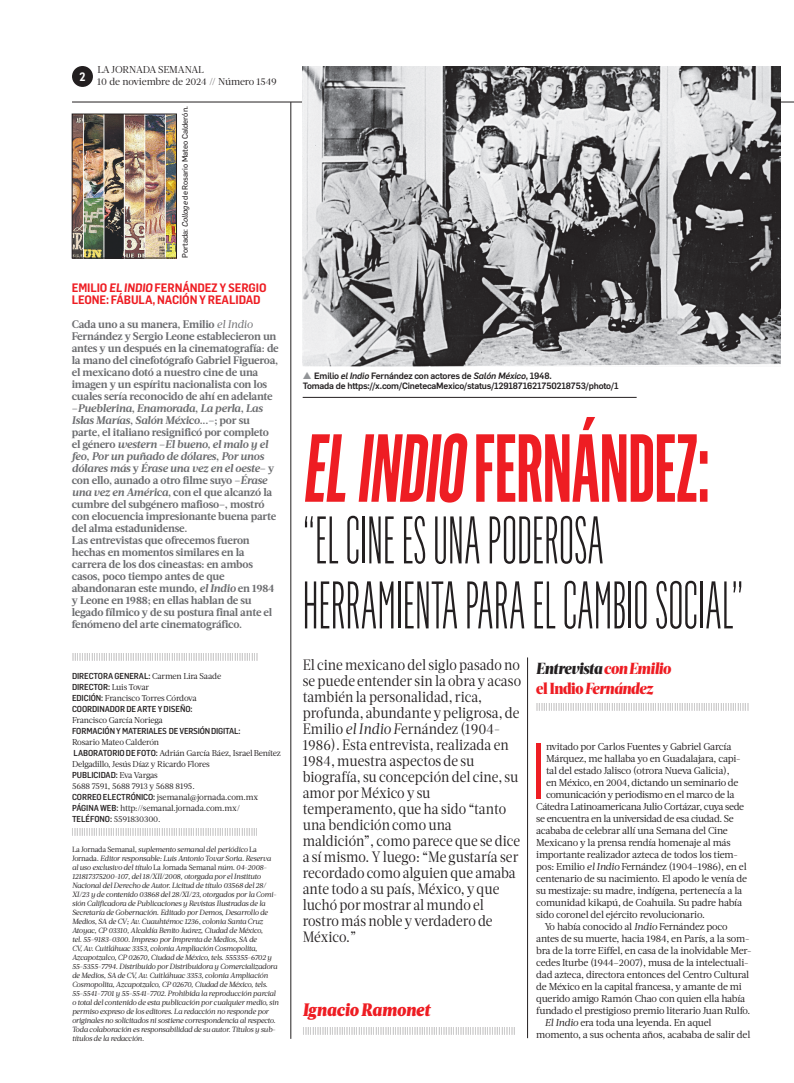
<style>
.page{position:relative;width:794px;height:1083px;background:#fff}
.page>*{position:absolute;margin:0;border:0;box-sizing:border-box;transform-origin:0 0}
.t1{font:600 94.6px "Flama Ultracond";letter-spacing:-.005em;color:#ee1d23;scale:.9 1}
.t2{font:77.3px "Flama Ultracond";color:#ee1d23}
.t3{font:300 65.9px/65px "Flama Ultracond";color:#231f20;scale:.9 1}
.t4{font:italic 900 18px "Acta";color:#ee1d23;scale:.9 1}
.t5{font:italic 900 16px/20px "Acta Headline";letter-spacing:-.025em;color:#ee1d23;scale:.9 1}
.t6{font:15px/16px "Acta Deck";letter-spacing:.005em;color:#231f20;scale:.9 1}
.t7{font:600 12px/12.3px "Flama Semicond";letter-spacing:-.01em;color:#ee1d23}
.t8{font:600 11.9px "Flama Semicond";color:#fff}
.t9{font:700 11px/12px "Acta";letter-spacing:-.02em;color:#6c6d70}
.t10{font:10px "Acta";letter-spacing:-.03em;color:#231f20}
.t11{font:10px/12px "Acta Deck";letter-spacing:-.01em;color:#231f20}
.t12{font:500 9px/10px "Flama";letter-spacing:-.02em;color:#231f20}
.t13{font:300 8.5px "Acta";color:#231f20}
.t14{font:8.5px/11px "Acta";letter-spacing:-.02em;color:#231f20}
.t15{font:500 8.5px/11px "Flama Semicond";letter-spacing:-.01em;color:#231f20}
.t16{font:7.8px "Flama Basic";color:#231f20}
.t17{font:italic 7.5px/9px "Acta";letter-spacing:-.03em;color:#231f20}
.s1{font-style:italic}
.s2{font-weight:400;font-style:italic}
.s3{font-family:"Acta";font-weight:400}
.s4{font-family:"Flama Semicond";font-weight:500}
.s5{font-style:normal}
.s6{color:#939598}
.s7{color:#231f20}
</style>
<div class="page">
<hr style="left:72px;top:102px;width:722px;height:1px;background:#231f20">
<div style="left:72px;top:66px;width:21px;height:21px;background:#231f20;border-radius:50%"></div>
<hr style="left:291px;top:102px;width:1px;height:937px;background:#231f20">
<img style="left:74px;top:116px;width:101px;height:140px">
<div style="left:72px;top:114px;width:105px;height:144px;border:1px solid #231f20"></div>
<hr style="left:303px;top:397px;width:333px;height:1px;background:#231f20">
<hr style="left:527px;top:657px;width:1px;height:381px;background:#231f20">
<img style="left:303px;top:66px;width:478px;height:300px">
<h3 class="t8" style="left:80px;top:72px;width:8px">2</h3>
<h3 class="t11" style="left:97px;top:65px;width:181px">LA JORNADA SEMANAL<br>10 de noviembre de 2024 // Número 1549</h3>
<p class="t16" style="left:182px;top:258px;width:153px;rotate:-90deg">Portada: <span class="s1">Collage</span> de Rosario Mateo Calderón.</p>
<h3 class="t7" style="left:72px;top:282px;width:196px">EMILIO EL INDIO FERNÁNDEZ Y SERGIO<br>LEONE: FÁBULA, NACIÓN Y REALIDAD</h3>
<p class="t9" style="left:72px;top:319px;width:208px">Cada uno a su manera, Emilio <span class="s2">el Indio </span>Fernández y Sergio Leone establecieron un antes y un después en la cinematografía: de la mano del cinefotógrafo Gabriel Figueroa, el mexicano dotó a nuestro cine de una imagen y un espíritu nacionalista con los cuales sería reconocido de ahí en adelante –<span class="s1">Pueblerina</span>, <span class="s1">Enamorada</span>, <span class="s1">La perla</span>, <span class="s1">Las Islas Marías</span>, <span class="s1">Salón México</span>...–; por su parte, el italiano resignificó por completo el género <span class="s1">western</span> –<span class="s1">El bueno, el malo y el feo</span>, <span class="s1">Por un puñado de dólares</span>, <span class="s1">Por unos dólares más</span> y <span class="s1">Érase una vez en el oeste</span>– y con ello, aunado a otro filme suyo –<span class="s1">Érase una vez en América</span>, con el que alcanzó la cumbre del subgénero mafioso–, mostró con elocuencia impresionante buena parte del alma estadunidense.<br>Las entrevistas que ofrecemos fueron hechas en momentos similares en la carrera de los dos cineastas: en ambos casos, poco tiempo antes de que abandonaran este mundo, <span class="s1">el Indio</span> en 1984 y Leone en 1988; en ellas hablan de su legado fílmico y de su postura final ante el fenómeno del arte cinematográfico.</p>
<p class="t13" style="left:72px;top:654px;width:188px">|||||||||||||||||||||||||||||||||||||||||||||||||||||||||||||||||||||||||||||</p>
<p class="t15" style="left:72px;top:671px;width:151px">DIRECTORA GENERAL: <span class="s3">Carmen Lira Saade<br></span>DIRECTOR: <span class="s3">Luis Tovar</span></p>
<p class="t14" style="left:72px;top:693px;width:126px"><span class="s4">EDICIÓN:</span> Francisco Torres Córdova</p>
<p class="t15" style="left:72px;top:704px;width:122px">COORDINADOR DE ARTE Y DISEÑO:</p>
<p class="t14" style="left:72px;top:715px;width:92px">Francisco García Noriega</p>
<p class="t15" style="left:72px;top:726px;width:170px">FORMACIÓN Y MATERIALES DE VERSIÓN DIGITAL:</p>
<p class="t14" style="left:72px;top:737px;width:210px">Rosario Mateo Calderón<br><span class="s4">LABORATORIO DE FOTO:</span> Adrián García Báez, Israel Benítez<br>Delgadillo, Jesús Díaz y Ricardo Flores</p>
<p class="t15" style="left:72px;top:770px;width:87px">PUBLICIDAD: <span class="s3">Eva Vargas</span></p>
<p class="t14" style="left:72px;top:781px;width:188px">5688 7591, 5688 7913 y 5688 8195.<br><span class="s4">CORREO ELECTRÓNICO:</span> jsemanal@jornada.com.mx <span class="s4">PÁGINA WEB:</span> http://semanal.jornada.com.mx/ <span class="s4">TELÉFONO:</span> 5591830300.</p>
<p class="t13" style="left:72px;top:829px;width:188px">|||||||||||||||||||||||||||||||||||||||||||||||||||||||||||||||||||||||||||||</p>
<p class="t17" style="left:72px;top:846px;width:208px"><span class="s5">La Jornada Semanal</span>, suplemento semanal del periódico <span class="s5">La Jornada</span>. Editor responsable: Luis Antonio Tovar Soria. Reserva al uso exclusivo del título <span class="s5">La Jornada Semanal</span> núm. 04-2008- 121817375200-107, del 18/XII/2008, otorgada por el Instituto Nacional del Derecho de Autor. Licitud de título 03568 del 28/ XI/23 y de contenido 03868 del 28/XI/23, otorgados por la Comi&shy;sión Calificadora de Publicaciones y Revistas Ilustradas de la Secretaría de Gobernación. Editado por Demos, Desarrollo de Medios, SA de CV; Av. Cuauhtémoc 1236, colonia Santa Cruz Atoyac, CP 03310, Alcaldía Benito Juárez, Ciudad de México,<br>tel. 55-9183-0300. Impreso por Imprenta de Medios, SA de<br>CV, Av. Cuitláhuac 3353, colonia Ampliación Cosmopolita, Azcapotzalco, CP 02670, Ciudad de México, tels. 555355-6702 y 55-5355-7794. Distribuido por Distribuidora y Comercializadora de Medios, SA de CV, Av. Cuitláhuac 3353, colonia Ampliación Cosmopolita, Azcapotzalco, CP 02670, Ciudad de México, tels.<br>55-5541-7701 y 55-5541-7702. Prohibida la reproducción parcial o total del contenido de esta publicación por cualquier medio, sin permiso expreso de los editores. La redacción no responde por originales no solicitados ni sostiene correspondencia al respecto.<br>Toda colaboración es responsabilidad de su autor. Títulos y sub&shy;títulos de la redacción.</p>
<p class="t12" style="left:303px;top:371px;width:317px"><span class="s6">▲</span> Emilio <span class="s1">el Indio</span> Fernández con actores de <span class="s1">Salón México</span>, 1948.<br>Tomada de https://x.com/CinetecaMexico/status/1291871621750218753/photo/1</p>
<h1 class="t1" style="left:303px;top:434px;width:454px">EL INDIO FERNÁNDEZ:</h1>
<h3 class="t3" style="left:303px;top:513px;width:491px">“EL CINE ES UNA PODEROSA<br>HERRAMIENTA PARA EL CAMBIO SOCIAL”</h3>
<p class="t6" style="left:303px;top:658px;width:244px">El cine mexicano del siglo pasado no se puede entender sin la obra y acaso también la personalidad, rica, profunda, abundante y peligrosa, de<br>Emilio <span class="s1">el Indio F</span>ernández (1904-<br>1986). Esta entrevista, realizada en<br>1984, muestra aspectos de su biografía, su concepción del cine, su amor por México y su temperamento, que ha sido “tanto una bendición como una maldición”, como parece que se dice a sí mismo. Y luego: “Me gustaría ser recordado como alguien que amaba ante todo a su país, México, y que luchó por mostrar al mundo el rostro más noble y verdadero de<br>México.”</p>
<h3 class="t4" style="left:303px;top:1003px;width:143px">Ignacio Ramonet</h3>
<p class="t13" style="left:303px;top:1028px;width:214px">||||||||||||||||||||||||||||||||||||||||||||||||||||||||||||||||||||||||||||||||||||||||</p>
<h3 class="t5" style="left:536px;top:660px;width:151px"><span class="s7">Entrevista</span> con Emilio <span class="s5">el Indio</span> Fernández</h3>
<p class="t13" style="left:536px;top:704px;width:214px">||||||||||||||||||||||||||||||||||||||||||||||||||||||||||||||||||||||||||||||||||||||||</p>
<h2 class="t2" style="left:533px;top:743px;width:11px">I</h2>
<h3 class="t10" style="left:546px;top:743px;width:187px">nvitado por Carlos Fuentes y Gabriel García</h3>
<h3 class="t10" style="left:546px;top:755px;width:196px">Márquez, me hallaba yo en Guadalajara, capi-</h3>
<h3 class="t10" style="left:546px;top:767px;width:185px">tal del estado Jalisco (otrora Nueva Galicia),</h3>
<h3 class="t10" style="left:546px;top:779px;width:194px">en México, en 2004, dictando un seminario de</h3>
<h3 class="t10" style="left:546px;top:791px;width:190px">comunicación y periodismo en el marco de la</h3>
<h3 class="t10" style="left:536px;top:803px;width:209px">Cátedra Latinoamericana Julio Cortázar, cuya sede</h3>
<h3 class="t10" style="left:536px;top:815px;width:199px">se encuentra en la universidad de esa ciudad. Se</h3>
<h3 class="t10" style="left:536px;top:827px;width:193px">acababa de celebrar allí una Semana del Cine</h3>
<h3 class="t10" style="left:536px;top:839px;width:196px">Mexicano y la prensa rendía homenaje al más</h3>
<h3 class="t10" style="left:536px;top:851px;width:203px">importante realizador azteca de todos los tiem-</h3>
<h3 class="t10" style="left:536px;top:863px;width:212px">pos: Emilio <span class="s1">el Indio</span> Fernández (1904‒1986), en el</h3>
<h3 class="t10" style="left:536px;top:875px;width:212px">centenario de su nacimiento. El apodo le venía de</h3>
<h3 class="t10" style="left:536px;top:887px;width:207px">su mestizaje: su madre, indígena, pertenecía a la</h3>
<h3 class="t10" style="left:536px;top:899px;width:207px">comunidad kikapú, de Coahuila. Su padre había</h3>
<h3 class="t10" style="left:536px;top:911px;width:170px">sido coronel del ejército revolucionario.</h3>
<h3 class="t10" style="left:545px;top:923px;width:184px">Yo había conocido al <span class="s1">Indio</span> Fernández poco</h3>
<h3 class="t10" style="left:536px;top:935px;width:215px">antes de su muerte, hacia 1984, en París, a la som-</h3>
<h3 class="t10" style="left:536px;top:947px;width:217px">bra de la torre Eiffel, en casa de la inolvidable Mer-</h3>
<h3 class="t10" style="left:536px;top:959px;width:214px">cedes Iturbe (1944‒2007), musa de la intelectuali-</h3>
<h3 class="t10" style="left:536px;top:971px;width:214px">dad azteca, directora entonces del Centro Cultural</h3>
<h3 class="t10" style="left:536px;top:983px;width:207px">de México en la capital francesa, y amante de mi</h3>
<h3 class="t10" style="left:536px;top:995px;width:211px">querido amigo Ramón Chao con quien ella había</h3>
<h3 class="t10" style="left:536px;top:1007px;width:216px">fundado el prestigioso premio literario Juan Rulfo.</h3>
<h3 class="t10" style="left:545px;top:1019px;width:168px"><span class="s1">El Indio</span> era toda una leyenda. En aquel</h3>
<h3 class="t10" style="left:536px;top:1031px;width:216px">momento, a sus ochenta años, acababa de salir del</h3>
</div>
